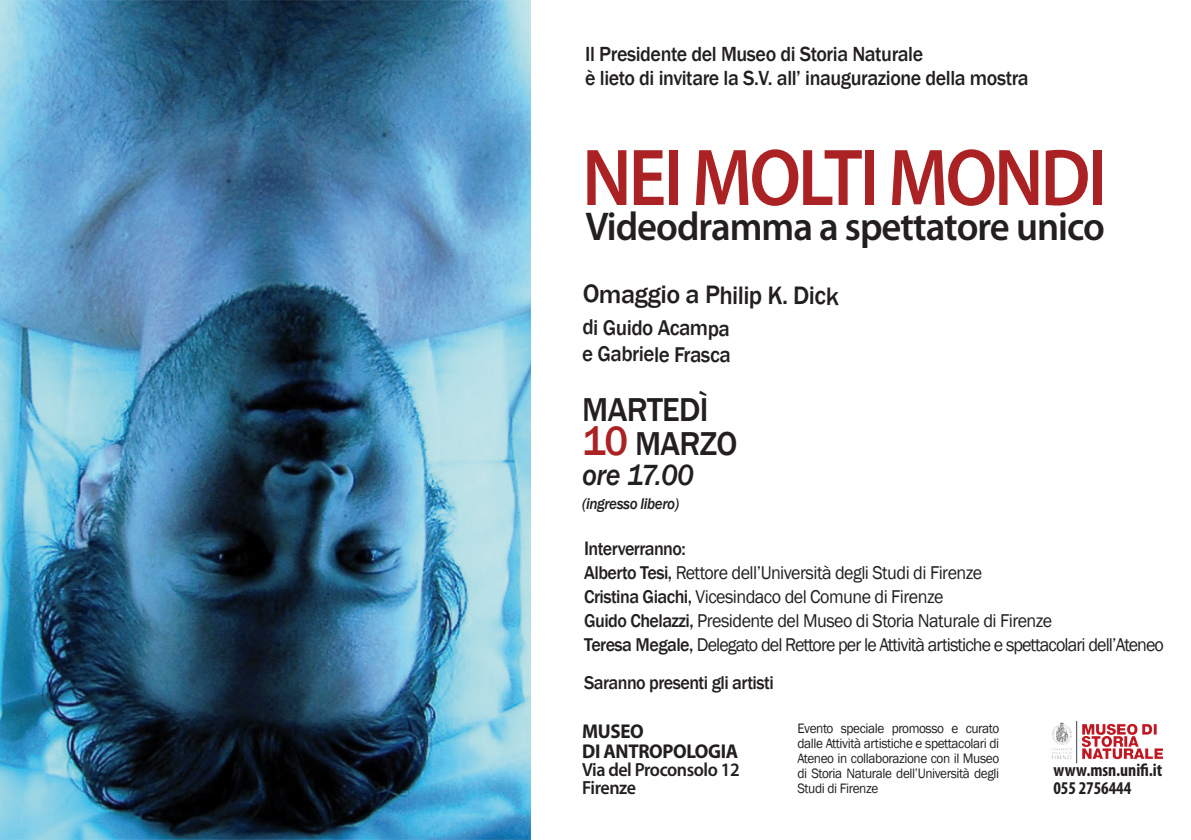
<style>
.page{position:relative;width:1191px;height:840px;background:#fff}
.page>*{position:absolute;margin:0;border:0;box-sizing:border-box;transform-origin:0 0}
.t1{font:600 81.2px "Myriad Pro";letter-spacing:-.04em;color:#ab2224;scale:.9 1}
.t2{font:600 40.2px "Myriad Pro";letter-spacing:-.025em;color:#231f20;scale:.96 1}
.t3{font:500 34px "Franklin Gothic";letter-spacing:-.02em;color:#231f20;scale:.96 1}
.t4{font:italic 500 30px "Franklin Gothic";letter-spacing:-.02em;color:#231f20;scale:.95 1}
.t5{font:500 26px "Franklin Gothic";letter-spacing:-.03em;color:#231f20;scale:.95 1}
.t6{font:500 26px "Franklin Gothic";letter-spacing:-.03em;color:#231f20}
.t7{font:500 22px "Franklin Gothic";color:#231f20;scale:.95 1}
.t8{font:500 21px "Franklin Gothic";letter-spacing:-.02em;color:#231f20;scale:.95 1}
.t9{font:700 20px "Myriad Pro";letter-spacing:-.02em;color:#231f20;scale:.95 1}
.t10{font:19px "Franklin Gothic";letter-spacing:-.03em;color:#231f20;scale:.95 1}
.t11{font:19px "Franklin Gothic";letter-spacing:-.05em;color:#231f20;scale:.95 1}
.t12{font:500 19px "Franklin Gothic";letter-spacing:-.03em;color:#231f20;scale:.95 1}
.t13{font:600 19px "Myriad Pro";letter-spacing:-.025em;color:#231f20;scale:.95 1}
.t14{font:700 condensed 18px "Myriad Pro";letter-spacing:-.005em;color:#231f20}
.t15{font:italic 500 16px "Franklin Gothic";letter-spacing:-.03em;color:#231f20;scale:.95 1}
.t16{font:14px/15px "Franklin Gothic";letter-spacing:-.03em;color:#231f20;text-align:justify;scale:.95 1}
.s1{font-size:42px;color:#ab2224}
.s2{font-size:20px}
.s3{font-weight:500}
</style>
<div class="page">
<img style="left:0;top:0;width:531px;height:839px">
<img style="left:1052px;top:720px;width:112px;height:44px">
<p class="t8" style="left:585px;top:41px;width:357px">Il Presidente del Museo di Storia Naturale</p>
<p class="t8" style="left:585px;top:65px;width:468px">è lieto di invitare la S.V. all’ inaugurazione della mostra</p>
<p class="t1" style="left:582px;top:126px;width:584px">NEI MOLTI MONDI</p>
<p class="t2" style="left:585px;top:201px;width:542px">Videodramma a spettatore unico</p>
<p class="t6" style="left:583px;top:278px;width:119px">Omaggio a</p>
<p class="t5" style="left:705px;top:278px;width:142px;rotate:1deg">Philip K. Dick</p>
<p class="t7" style="left:583px;top:313px;width:157px;rotate:1deg">di Guido Acampa</p>
<p class="t7" style="left:582px;top:339px;width:158px;rotate:1deg">e Gabriele Frasca</p>
<p class="t3" style="left:582px;top:388px;width:133px">MARTEDÌ</p>
<p class="t3" style="left:582px;top:422px;width:163px"><span class="s1">10</span> MARZO</p>
<p class="t4" style="left:582px;top:456px;width:119px">ore 17.00</p>
<p class="t15" style="left:582px;top:493px;width:104px">(ingresso libero)</p>
<p class="t12" style="left:584px;top:536px;width:109px"><span class="s2">I</span>nterverranno:</p>
<p class="t10" style="left:584px;top:560px;width:420px"><span class="s3">Alberto Tesi,</span> Rettore dell’Università degli Studi di Firenze</p>
<p class="t10" style="left:584px;top:584px;width:380px"><span class="s3">Cristina Giachi,</span> Vicesindaco del Comune di Firenze</p>
<p class="t10" style="left:584px;top:608px;width:494px"><span class="s3">Guido Chelazzi,</span> Presidente del Museo di Storia Naturale di Firenze</p>
<p class="t11" style="left:584px;top:632px;width:612px"><span class="s3">Teresa Megale,</span> Delegato del Rettore per le Attività artistiche e spettacolari dell’Ateneo</p>
<p class="t12" style="left:584px;top:670px;width:201px">Saranno presenti gli artisti</p>
<p class="t16" style="left:797px;top:720px;width:214px">Evento speciale promosso e curato dalle Attività artistiche e spettacolari di Ateneo in collaborazione con il Museo di Storia Naturale dell’Università degli Studi di Firenze</p>
<p class="t9" style="left:582px;top:717px;width:66px">MUSEO</p>
<p class="t9" style="left:582px;top:737px;width:166px">DI ANTROPOLOGIA</p>
<p class="t13" style="left:582px;top:757px;width:167px">Via del Proconsolo 12</p>
<p class="t13" style="left:582px;top:775px;width:58px">Firenze</p>
<p class="t14" style="left:1053px;top:758px;width:110px">www.msn.unifi.it</p>
<p class="t14" style="left:1053px;top:776px;width:79px">055 2756444</p>
</div>
